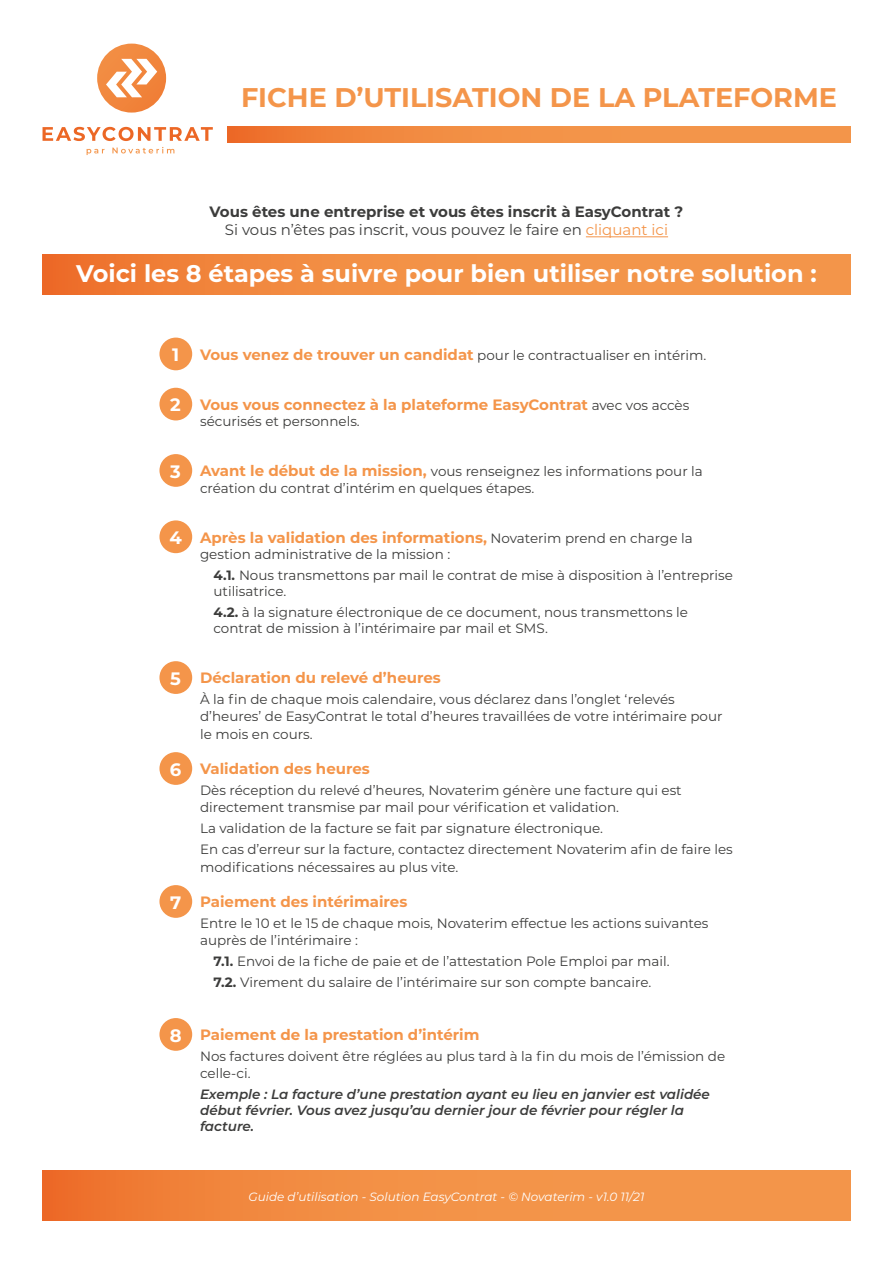
<style>
.page{position:relative;width:893px;height:1263px;background:#fff}
.page>*{position:absolute;margin:0;border:0;box-sizing:border-box;transform-origin:0 0}
.t1{font:700 27px "Montserrat";color:#f4954a}
.t2{font:700 24px "Montserrat";color:#fff}
.t3{font:700 18px "Montserrat";color:#fff}
.t4{font:700 15px "Montserrat";color:#f4954a}
.t5{font:700 15px/18px "Montserrat";color:#3c3c3b;text-align:center}
.t6{font:13.5px/16.2px "Montserrat";color:#3c3c3b}
.t7{font:italic 600 13.5px/16.2px "Montserrat";color:#3c3c3b}
.t8{font:italic 12px "Montserrat";color:#fff}
.s1{font-weight:400}
.s2{font-weight:400;color:#f4954a}
.s3{font-weight:700;font-size:15px;color:#f4954a}
.s4{font-weight:400;font-size:13.5px;color:#3c3c3b}
.s5{font-weight:700}
</style>
<div class="page">
<svg style="left:227px;top:126px;width:623px;height:16px;background:#f18c42"></svg>
<svg style="left:43px;top:255px;width:807px;height:40px;background:#f18c42"></svg>
<svg style="left:43px;top:1170px;width:807px;height:50px;background:#f18c42"></svg>
<div style="left:159px;top:338px;width:33px;height:32px;background:#f4954a;border-radius:50%"></div>
<div style="left:159px;top:388px;width:33px;height:32px;background:#f4954a;border-radius:50%"></div>
<div style="left:159px;top:454px;width:33px;height:33px;background:#f4954a;border-radius:50%"></div>
<div style="left:159px;top:520px;width:33px;height:33px;background:#f4954a;border-radius:50%"></div>
<div style="left:159px;top:661px;width:33px;height:33px;background:#f4954a;border-radius:50%"></div>
<div style="left:159px;top:752px;width:33px;height:33px;background:#f4954a;border-radius:50%"></div>
<div style="left:159px;top:885px;width:33px;height:33px;background:#f4954a;border-radius:50%"></div>
<div style="left:159px;top:1018px;width:33px;height:33px;background:#f4954a;border-radius:50%"></div>
<hr style="left:586px;top:236px;width:82px;height:1px;background:#f4954a">
<svg style="left:87px;top:149px;width:18px;height:6px"></svg>
<svg style="left:112px;top:147px;width:62px;height:6px"></svg>
<svg style="left:43px;top:127px;width:170px;height:14px"></svg>
<svg style="left:97px;top:44px;width:69px;height:69px"></svg>
<h1 class="t1" style="left:241px;top:78px;width:597px">FICHE D’UTILISATION DE LA PLATEFORME</h1>
<p class="t5" style="left:209px;top:202px;width:475px">Vous êtes une entreprise et vous êtes inscrit à EasyContrat ?<br><span class="s1">Si vous n’êtes pas inscrit, vous pouvez le faire en</span> <span class="s2">cliquant ici</span></p>
<h2 class="t2" style="left:76px;top:256px;width:742px">Voici les 8 étapes à suivre pour bien utiliser notre solution :</h2>
<h3 class="t3" style="left:172px;top:342px;width:9px">1</h3>
<p class="t6" style="left:200px;top:346px;width:508px"><span class="s3">Vous venez de trouver un candidat</span> pour le contractualiser en intérim.</p>
<h3 class="t3" style="left:170px;top:392px;width:12px">2</h3>
<p class="t4" style="left:200px;top:394px;width:491px">Vous vous connectez à la plateforme EasyContrat <span class="s4">avec vos accès</span></p>
<p class="t6" style="left:200px;top:413px;width:161px">sécurisés et personnels.</p>
<h3 class="t3" style="left:170px;top:458px;width:12px">3</h3>
<p class="t6" style="left:200px;top:463px;width:504px"><span class="s3">Avant le début de la mission,</span> vous renseignez les informations pour la création du contrat d’intérim en quelques étapes.</p>
<h3 class="t3" style="left:169px;top:525px;width:14px">4</h3>
<p class="t4" style="left:200px;top:526px;width:494px">Après la validation des informations, <span class="s4">Novaterim prend en charge la</span></p>
<p class="t6" style="left:213px;top:543px;width:521px;line-height:21px;text-indent:-13px">gestion administrative de la mission :<br><span class="s5">4.1.</span> Nous transmettons par mail le contrat de mise à disposition à l’entreprise</p>
<p class="t6" style="left:213px;top:580px;width:476px;line-height:21px">utilisatrice.<br><span class="s5">4.2.</span> à la signature électronique de ce document, nous transmettons le</p>
<p class="t6" style="left:213px;top:620px;width:336px">contrat de mission à l’intérimaire par mail et SMS.</p>
<h3 class="t3" style="left:170px;top:665px;width:12px">5</h3>
<p class="t4" style="left:200px;top:667px;width:242px">Déclaration du relevé d’heures</p>
<p class="t6" style="left:200px;top:691px;width:524px">À la fin de chaque mois calendaire, vous déclarez dans l’onglet ‘relevés d’heures’ de EasyContrat le total d’heures travaillées de votre intérimaire pour</p>
<p class="t6" style="left:200px;top:725px;width:114px">le mois en cours.</p>
<h3 class="t3" style="left:170px;top:756px;width:13px">6</h3>
<p class="t4" style="left:200px;top:758px;width:171px">Validation des heures</p>
<p class="t6" style="left:200px;top:782px;width:483px">Dès réception du relevé d’heures, Novaterim génère une facture qui est directement transmise par mail pour vérification et validation.</p>
<p class="t6" style="left:200px;top:817px;width:534px;line-height:21px">La validation de la facture se fait par signature électronique.<br>En cas d’erreur sur la facture, contactez directement Novaterim afin de faire les</p>
<p class="t6" style="left:200px;top:858px;width:260px">modifications nécessaires au plus vite.</p>
<h3 class="t3" style="left:170px;top:889px;width:13px">7</h3>
<p class="t4" style="left:200px;top:891px;width:209px">Paiement des intérimaires</p>
<p class="t6" style="left:200px;top:915px;width:510px">Entre le 10 et le 15 de chaque mois, Novaterim effectue les actions suivantes auprès de l’intérimaire :</p>
<p class="t6" style="left:213px;top:950px;width:458px;line-height:21px"><span class="s5">7.1.</span> Envoi de la fiche de paie et de l’attestation Pole Emploi par mail.<br><span class="s5">7.2.</span> Virement du salaire de l’intérimaire sur son compte bancaire.</p>
<h3 class="t3" style="left:170px;top:1022px;width:13px">8</h3>
<p class="t4" style="left:200px;top:1024px;width:281px">Paiement de la prestation d’intérim</p>
<p class="t6" style="left:200px;top:1048px;width:527px">Nos factures doivent être réglées au plus tard à la fin du mois de l’émission de celle-ci.</p>
<p class="t7" style="left:200px;top:1085px;width:511px">Exemple : La facture d’une prestation ayant eu lieu en janvier est validée début février. Vous avez jusqu’au dernier jour de février pour régler la facture.</p>
<p class="t8" style="left:249px;top:1188px;width:397px">Guide d’utilisation - Solution EasyContrat - © Novaterim - v1.0 11/21</p>
</div>
